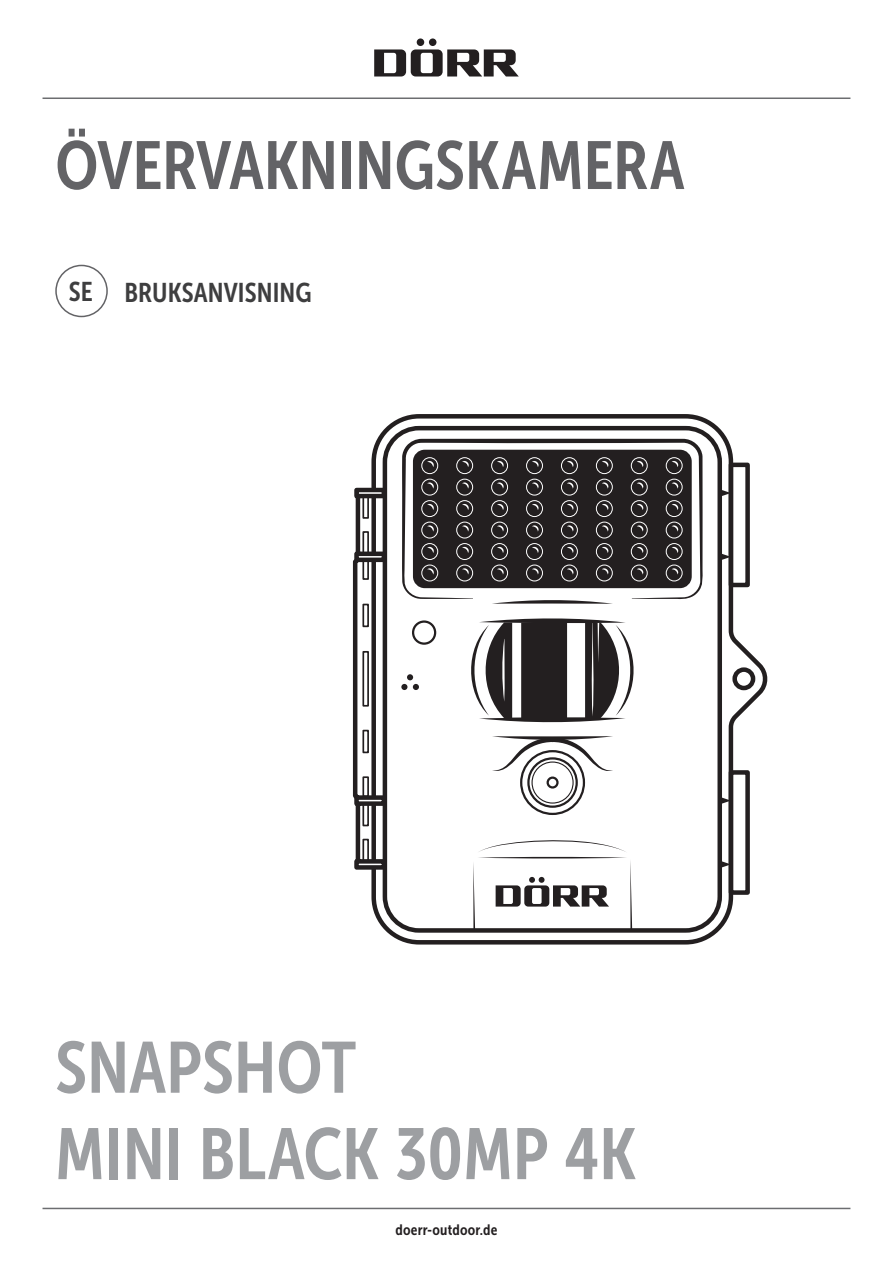
<style>
.page{position:relative;width:893px;height:1263px;background:#fff}
.page>*{position:absolute;margin:0;border:0;box-sizing:border-box;transform-origin:0 0}
.t1{font:72px/86.4px "Museo Sans Cond 700";color:#9d9fa2}
.t2{font:67.5px "Museo Sans Cond 700";color:#636366}
.t3{font:27px "Museo Sans Cond 700";letter-spacing:.005em;color:#3e3e3f}
.t4{font:15px "Museo Sans Cond 700";letter-spacing:.015em;color:#231f20}
</style>
<div class="page">
<svg style="left:374px;top:49px;width:145px;height:28px"></svg>
<div style="left:417px;top:38px;width:7px;height:8px;background:#231f20;border-radius:50%"></div>
<div style="left:429px;top:38px;width:7px;height:8px;background:#231f20;border-radius:50%"></div>
<hr style="left:43px;top:98px;width:807px;height:1px;background:#6c6d70">
<hr style="left:43px;top:1208px;width:807px;height:1px;background:#6c6d70">
<div style="left:55px;top:265px;width:53px;height:52px;border:2px solid #636366;border-radius:50%"></div>
<svg style="left:371px;top:414px;width:397px;height:531px"></svg>
<div style="left:729px;top:463px;width:21px;height:124px;border:4px solid #231f20"></div>
<svg style="left:354px;top:485px;width:398px;height:412px"></svg>
<svg style="left:352px;top:494px;width:31px;height:378px"></svg>
<svg style="left:473px;top:836px;width:159px;height:92px"></svg>
<div style="left:383px;top:426px;width:339px;height:507px;border:4px solid #231f20;border-radius:34px"></div>
<svg style="left:465px;top:616px;width:174px;height:107px"></svg>
<div style="left:421px;top:457px;width:17px;height:17px;border:1px solid #fff;border-radius:50%"></div>
<svg style="left:427px;top:459px;width:9px;height:8px"></svg>
<div style="left:456px;top:457px;width:17px;height:17px;border:1px solid #fff;border-radius:50%"></div>
<svg style="left:462px;top:459px;width:9px;height:8px"></svg>
<div style="left:491px;top:457px;width:17px;height:17px;border:1px solid #fff;border-radius:50%"></div>
<svg style="left:497px;top:459px;width:9px;height:8px"></svg>
<div style="left:526px;top:457px;width:17px;height:17px;border:1px solid #fff;border-radius:50%"></div>
<svg style="left:532px;top:459px;width:8px;height:8px"></svg>
<div style="left:561px;top:457px;width:17px;height:17px;border:1px solid #fff;border-radius:50%"></div>
<svg style="left:567px;top:459px;width:8px;height:8px"></svg>
<div style="left:596px;top:457px;width:17px;height:17px;border:1px solid #fff;border-radius:50%"></div>
<svg style="left:602px;top:459px;width:8px;height:8px"></svg>
<div style="left:631px;top:457px;width:16px;height:17px;border:1px solid #fff;border-radius:50%"></div>
<svg style="left:637px;top:459px;width:8px;height:8px"></svg>
<div style="left:666px;top:457px;width:16px;height:17px;border:1px solid #fff;border-radius:50%"></div>
<svg style="left:672px;top:459px;width:8px;height:8px"></svg>
<div style="left:421px;top:479px;width:17px;height:16px;border:1px solid #fff;border-radius:50%"></div>
<svg style="left:427px;top:480px;width:9px;height:9px"></svg>
<div style="left:456px;top:479px;width:17px;height:16px;border:1px solid #fff;border-radius:50%"></div>
<svg style="left:462px;top:480px;width:9px;height:9px"></svg>
<div style="left:491px;top:479px;width:17px;height:16px;border:1px solid #fff;border-radius:50%"></div>
<svg style="left:497px;top:480px;width:9px;height:9px"></svg>
<div style="left:526px;top:479px;width:17px;height:16px;border:1px solid #fff;border-radius:50%"></div>
<svg style="left:532px;top:480px;width:8px;height:9px"></svg>
<div style="left:561px;top:479px;width:17px;height:16px;border:1px solid #fff;border-radius:50%"></div>
<svg style="left:567px;top:480px;width:8px;height:9px"></svg>
<div style="left:596px;top:479px;width:17px;height:16px;border:1px solid #fff;border-radius:50%"></div>
<svg style="left:602px;top:480px;width:8px;height:9px"></svg>
<div style="left:631px;top:479px;width:16px;height:16px;border:1px solid #fff;border-radius:50%"></div>
<svg style="left:637px;top:480px;width:8px;height:9px"></svg>
<div style="left:666px;top:479px;width:16px;height:16px;border:1px solid #fff;border-radius:50%"></div>
<svg style="left:672px;top:480px;width:8px;height:9px"></svg>
<div style="left:421px;top:500px;width:17px;height:17px;border:1px solid #fff;border-radius:50%"></div>
<svg style="left:427px;top:502px;width:9px;height:8px"></svg>
<div style="left:456px;top:500px;width:17px;height:17px;border:1px solid #fff;border-radius:50%"></div>
<svg style="left:462px;top:502px;width:9px;height:8px"></svg>
<div style="left:491px;top:500px;width:17px;height:17px;border:1px solid #fff;border-radius:50%"></div>
<svg style="left:497px;top:502px;width:9px;height:8px"></svg>
<div style="left:526px;top:500px;width:17px;height:17px;border:1px solid #fff;border-radius:50%"></div>
<svg style="left:532px;top:502px;width:8px;height:8px"></svg>
<div style="left:561px;top:500px;width:17px;height:17px;border:1px solid #fff;border-radius:50%"></div>
<svg style="left:567px;top:502px;width:8px;height:8px"></svg>
<div style="left:596px;top:500px;width:17px;height:17px;border:1px solid #fff;border-radius:50%"></div>
<svg style="left:602px;top:502px;width:8px;height:8px"></svg>
<div style="left:631px;top:500px;width:16px;height:17px;border:1px solid #fff;border-radius:50%"></div>
<svg style="left:637px;top:502px;width:8px;height:8px"></svg>
<div style="left:666px;top:500px;width:16px;height:17px;border:1px solid #fff;border-radius:50%"></div>
<svg style="left:672px;top:502px;width:8px;height:8px"></svg>
<div style="left:421px;top:522px;width:17px;height:16px;border:1px solid #fff;border-radius:50%"></div>
<svg style="left:427px;top:523px;width:9px;height:8px"></svg>
<div style="left:456px;top:522px;width:17px;height:16px;border:1px solid #fff;border-radius:50%"></div>
<svg style="left:462px;top:523px;width:9px;height:8px"></svg>
<div style="left:491px;top:522px;width:17px;height:16px;border:1px solid #fff;border-radius:50%"></div>
<svg style="left:497px;top:523px;width:9px;height:8px"></svg>
<div style="left:526px;top:522px;width:17px;height:16px;border:1px solid #fff;border-radius:50%"></div>
<svg style="left:532px;top:523px;width:8px;height:8px"></svg>
<div style="left:561px;top:522px;width:17px;height:16px;border:1px solid #fff;border-radius:50%"></div>
<svg style="left:567px;top:523px;width:8px;height:8px"></svg>
<div style="left:596px;top:522px;width:17px;height:16px;border:1px solid #fff;border-radius:50%"></div>
<svg style="left:602px;top:523px;width:8px;height:8px"></svg>
<div style="left:631px;top:522px;width:16px;height:16px;border:1px solid #fff;border-radius:50%"></div>
<svg style="left:637px;top:523px;width:8px;height:8px"></svg>
<div style="left:666px;top:522px;width:16px;height:16px;border:1px solid #fff;border-radius:50%"></div>
<svg style="left:672px;top:523px;width:8px;height:8px"></svg>
<div style="left:421px;top:543px;width:17px;height:17px;border:1px solid #fff;border-radius:50%"></div>
<svg style="left:427px;top:545px;width:9px;height:8px"></svg>
<div style="left:456px;top:543px;width:17px;height:17px;border:1px solid #fff;border-radius:50%"></div>
<svg style="left:462px;top:545px;width:9px;height:8px"></svg>
<div style="left:491px;top:543px;width:17px;height:17px;border:1px solid #fff;border-radius:50%"></div>
<svg style="left:497px;top:545px;width:9px;height:8px"></svg>
<div style="left:526px;top:543px;width:17px;height:17px;border:1px solid #fff;border-radius:50%"></div>
<svg style="left:532px;top:545px;width:8px;height:8px"></svg>
<div style="left:561px;top:543px;width:17px;height:17px;border:1px solid #fff;border-radius:50%"></div>
<svg style="left:567px;top:545px;width:8px;height:8px"></svg>
<div style="left:596px;top:543px;width:17px;height:17px;border:1px solid #fff;border-radius:50%"></div>
<svg style="left:602px;top:545px;width:8px;height:8px"></svg>
<div style="left:631px;top:543px;width:16px;height:17px;border:1px solid #fff;border-radius:50%"></div>
<svg style="left:637px;top:545px;width:8px;height:8px"></svg>
<div style="left:666px;top:543px;width:16px;height:17px;border:1px solid #fff;border-radius:50%"></div>
<svg style="left:672px;top:545px;width:8px;height:8px"></svg>
<div style="left:421px;top:565px;width:17px;height:16px;border:1px solid #fff;border-radius:50%"></div>
<svg style="left:427px;top:566px;width:9px;height:8px"></svg>
<div style="left:456px;top:565px;width:17px;height:16px;border:1px solid #fff;border-radius:50%"></div>
<svg style="left:462px;top:566px;width:9px;height:8px"></svg>
<div style="left:491px;top:565px;width:17px;height:16px;border:1px solid #fff;border-radius:50%"></div>
<svg style="left:497px;top:566px;width:9px;height:8px"></svg>
<div style="left:526px;top:565px;width:17px;height:16px;border:1px solid #fff;border-radius:50%"></div>
<svg style="left:532px;top:566px;width:8px;height:8px"></svg>
<div style="left:561px;top:565px;width:17px;height:16px;border:1px solid #fff;border-radius:50%"></div>
<svg style="left:567px;top:566px;width:8px;height:8px"></svg>
<div style="left:596px;top:565px;width:17px;height:16px;border:1px solid #fff;border-radius:50%"></div>
<svg style="left:602px;top:566px;width:8px;height:8px"></svg>
<div style="left:631px;top:565px;width:16px;height:16px;border:1px solid #fff;border-radius:50%"></div>
<svg style="left:637px;top:566px;width:8px;height:8px"></svg>
<div style="left:666px;top:565px;width:16px;height:16px;border:1px solid #fff;border-radius:50%"></div>
<svg style="left:672px;top:566px;width:8px;height:8px"></svg>
<p class="t2" style="left:55px;top:128px;width:631px">ÖVERVAKNINGSKAMERA</p>
<p class="t3" style="left:69px;top:277px;width:244px">SE BRUKSANVISNING</p>
<p class="t1" style="left:55px;top:1025px;width:582px">SNAPSHOT<br>MINI BLACK 30MP 4K</p>
<p class="t4" style="left:395px;top:1222px;width:103px">doerr-outdoor.de</p>
</div>
